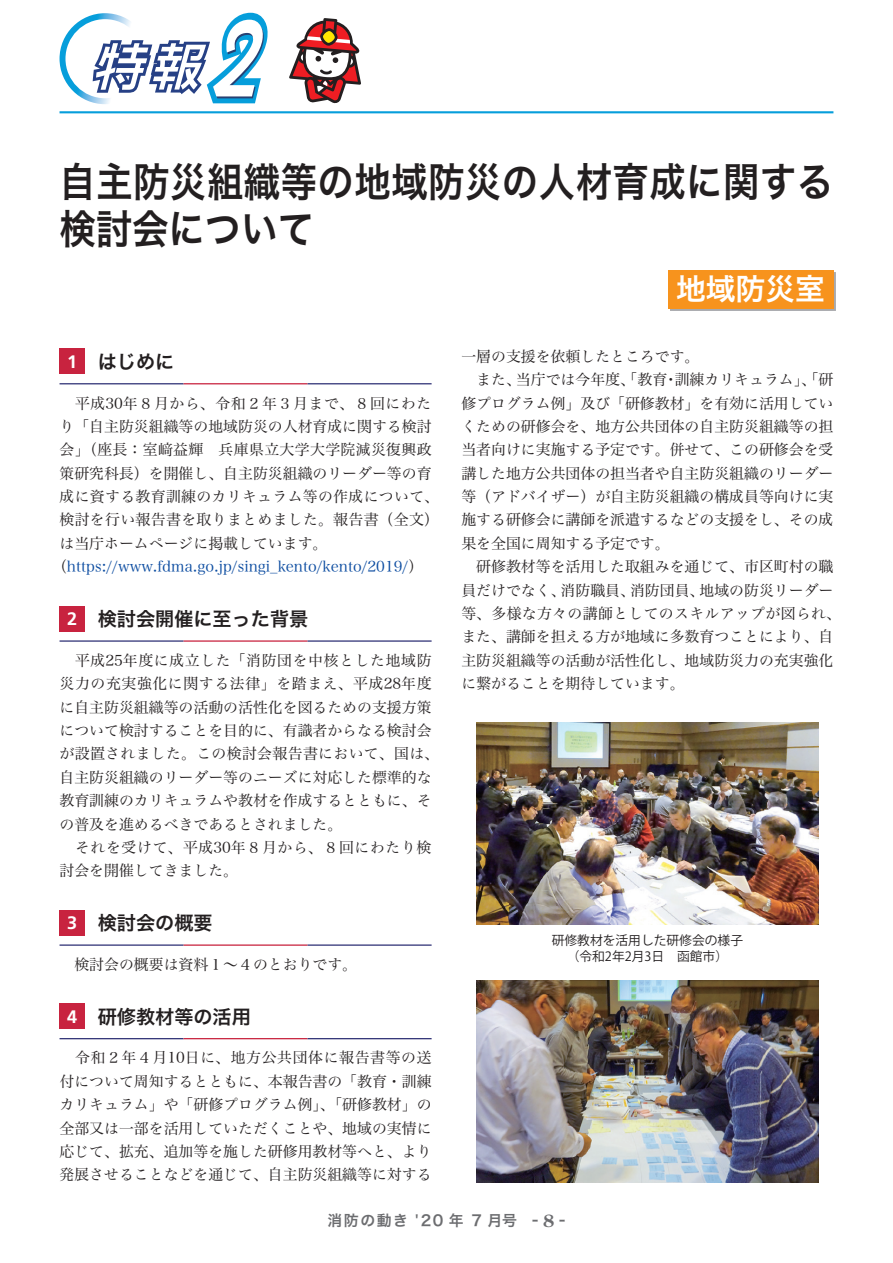
<style>
.page{position:relative;width:893px;height:1263px;background:#fff}
.page>*{position:absolute;margin:0;border:0;box-sizing:border-box;transform-origin:0 0}
.t1{font:40.35px/46.8px "Hira Kaku Pro N W6";letter-spacing:.015em;color:#231f20;scale:.9 1}
.t2{font:29.7px "Hira Kaku Pro N W6";color:#fff}
.t3{font:19.2px "Hira Kaku Pro N W6";color:#231f20}
.t4{font:14.85px/23.4px "Hira Min Pro N W3";color:#231f20}
.t5{font:14.85px "Hira Min Pro N W3";letter-spacing:.025em;color:#231f20}
.t6{font:14.85px "Hira Min Pro N W3";color:#0d4da1}
.t7{font:14.85px "Hira Min Pro N W3";letter-spacing:.045em;color:#231f20}
.t8{font:14.85px "Hira Min Pro N W3";letter-spacing:.02em;color:#231f20}
.t9{font:14.85px "Hira Kaku Pro W6";letter-spacing:.1em;color:#6c6d70}
.t10{font:12.75px/15.9px "Koz Go Pro";color:#231f20;text-align:center}
.s1{font-family:"Frutiger LT Std";font-weight:700;font-size:18px;color:#fff}
.s2{color:#231f20}
.s3{font-family:"Century Old Style Std";font-weight:700;font-size:16.95px}
</style>
<div class="page">
<hr style="left:60px;top:383px;width:124px;height:1px;background:#303276">
<hr style="left:184px;top:383px;width:124px;height:1px;background:#c8233f">
<hr style="left:308px;top:383px;width:124px;height:1px;background:#303276">
<div style="left:60px;top:349px;width:25px;height:25px;background:#c8233f"></div>
<svg style="left:670px;top:272px;width:166px;height:38px"></svg>
<div style="left:668px;top:270px;width:165px;height:38px;background:#f7931d"></div>
<img style="left:476px;top:723px;width:343px;height:202px">
<img style="left:476px;top:980px;width:343px;height:202px">
<hr style="left:60px;top:640px;width:124px;height:2px;background:#303276">
<hr style="left:184px;top:640px;width:124px;height:2px;background:#c8233f">
<hr style="left:308px;top:640px;width:124px;height:2px;background:#303276">
<div style="left:60px;top:606px;width:25px;height:25px;background:#c8233f"></div>
<hr style="left:60px;top:944px;width:124px;height:2px;background:#303276">
<hr style="left:184px;top:944px;width:124px;height:2px;background:#c8233f">
<hr style="left:308px;top:944px;width:124px;height:2px;background:#303276">
<div style="left:60px;top:910px;width:25px;height:25px;background:#c8233f"></div>
<hr style="left:60px;top:1038px;width:124px;height:1px;background:#303276">
<hr style="left:184px;top:1038px;width:124px;height:1px;background:#c8233f">
<hr style="left:308px;top:1038px;width:124px;height:1px;background:#303276">
<div style="left:60px;top:1003px;width:25px;height:26px;background:#c8233f"></div>
<hr style="left:60px;top:111px;width:773px;height:2px;background:#069edb">
<svg style="left:60px;top:13px;width:208px;height:91px"></svg>
<svg style="left:289px;top:18px;width:72px;height:86px"></svg>
<h1 class="t1" style="left:60px;top:157px;width:861px">自主防災組織等の地域防災の人材育成に関する検討会について</h1>
<p class="t3" style="left:67px;top:344px;width:109px"><span class="s1">1</span> はじめに</p>
<p class="t7" style="left:60px;top:390px;width:373px">　平成30年８月から、令和２年３月まで、８回にわた</p>
<p class="t4" style="left:60px;top:413px;width:374px">り「自主防災組織等の地域防災の人材育成に関する検討</p>
<p class="t5" style="left:60px;top:437px;width:374px">会」（座長：室﨑益輝　兵庫県立大学大学院減災復興政</p>
<p class="t4" style="left:60px;top:460px;width:374px">策研究科長）を開催し、自主防災組織のリーダー等の育</p>
<p class="t8" style="left:60px;top:484px;width:381px">成に資する教育訓練のカリキュラム等の作成について、</p>
<p class="t5" style="left:60px;top:507px;width:381px">検討を行い報告書を取りまとめました。報告書（全文）</p>
<p class="t4" style="left:60px;top:530px;width:269px">は当庁ホームページに掲載しています。</p>
<p class="t6" style="left:52px;top:554px;width:373px"><span class="s2">（</span>https://www.fdma.go.jp/singi_kento/kento/2019/<span class="s2">）</span></p>
<p class="t3" style="left:67px;top:601px;width:243px"><span class="s1">2</span> 検討会開催に至った背景</p>
<p class="t4" style="left:60px;top:647px;width:381px">　平成25年度に成立した「消防団を中核とした地域防災力の充実強化に関する法律」を踏まえ、平成28年度に自主防災組織等の活動の活性化を図るための支援方策について検討することを目的に、有識者からなる検討会が設置されました。この検討会報告書において、国は、自主防災組織のリーダー等のニーズに対応した標準的な教育訓練のカリキュラムや教材を作成するとともに、その普及を進めるべきであるとされました。<br>　それを受けて、平成30年８月から、８回にわたり検討会を開催してきました。</p>
<p class="t3" style="left:67px;top:905px;width:147px"><span class="s1">3</span> 検討会の概要</p>
<p class="t4" style="left:60px;top:951px;width:299px">　検討会の概要は資料１～４のとおりです。</p>
<p class="t3" style="left:67px;top:999px;width:185px"><span class="s1">4</span> 研修教材等の活用</p>
<p class="t4" style="left:60px;top:1045px;width:374px;text-align:justify">　令和２年４月10日に、地方公共団体に報告書等の送付について周知するとともに、本報告書の「教育・訓練カリキュラム」や「研修プログラム例」、「研修教材」の全部又は一部を活用していただくことや、地域の実情に応じて、拡充、追加等を施した研修用教材等へと、より発展させることなどを通じて、自主防災組織等に対する</p>
<h2 class="t2" style="left:676px;top:262px;width:150px">地域防災室</h2>
<p class="t4" style="left:461px;top:343px;width:381px">一層の支援を依頼したところです。<br>　また、当庁では今年度、「教育・訓練カリキュラム」、「研修プログラム例」及び「研修教材」を有効に活用していくための研修会を、地方公共団体の自主防災組織等の担当者向けに実施する予定です。併せて、この研修会を受講した地方公共団体の担当者や自主防災組織のリーダー等（アドバイザー）が自主防災組織の構成員等向けに実施する研修会に講師を派遣するなどの支援をし、その成果を全国に周知する予定です。<br>　研修教材等を活用した取組みを通じて、市区町村の職員だけでなく、消防職員、消防団員、地域の防災リーダー等、多様な方々の講師としてのスキルアップが図られ、また、講師を担える方が地域に多数育つことにより、自主防災組織等の活動が活性化し、地域防災力の充実強化に繋がることを期待しています。</p>
<p class="t10" style="left:552px;top:932px;width:193px">研修教材を活用した研修会の様子（令和2年2月3日　函館市）</p>
<p class="t9" style="left:328px;top:1207px;width:239px">消防の動き '20 年 7 月号 - <span class="s3">8</span> -</p>
</div>
